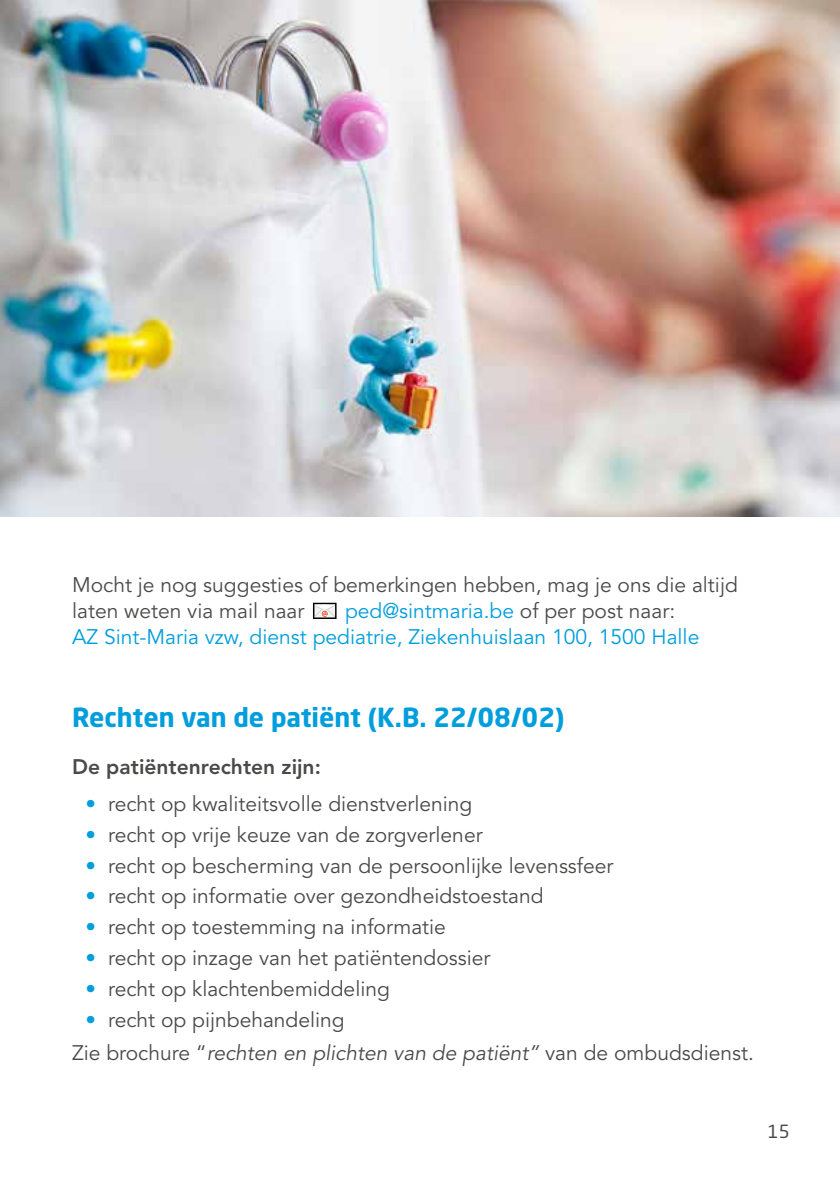
<style>
.page{position:relative;width:840px;height:1191px;background:#fff}
.page>*{position:absolute;margin:0;border:0;box-sizing:border-box;transform-origin:0 0}
.t1{font:700 26px "Neo Sans Pro";color:#009edc}
.t2{font:21px/26px "Avenir LT Std";color:#4a4a49}
.t3{font:21px/26px "Avenir LT Std";color:#009edc}
.t4{font:800 21px "Avenir LT Std";color:#4a4a49}
.t5{font:18px "Neo Sans Pro";color:#4a4a49}
.s1{color:#4a4a49}
.s2{color:#009edc}
.s3{font-style:italic}
</style>
<div class="page">
<img style="left:0;top:0;width:839px;height:516px">
<p class="t2" style="left:72px;top:572px;width:667px">Mocht je nog suggesties of bemerkingen hebben, mag je ons die altijd laten weten via mail naar</p>
<p class="t3" style="left:72px;top:598px;width:628px;text-indent:273px">ped@sintmaria.be <span class="s1">of per post naar:<br></span>AZ Sint-Maria vzw, dienst pediatrie, Ziekenhuislaan 100, 1500 Halle</p>
<p class="t1" style="left:72px;top:701px;width:493px">Rechten van de patiënt (K.B. 22/08/02)</p>
<p class="t4" style="left:72px;top:754px;width:250px">De patiëntenrechten zijn:</p>
<p class="t2" style="left:85px;top:791px;width:388px"><span class="s2">•</span> recht op kwaliteitsvolle dienstverlening</p>
<p class="t2" style="left:85px;top:822px;width:398px"><span class="s2">•</span> recht op vrije keuze van de zorgverlener</p>
<p class="t2" style="left:85px;top:853px;width:529px"><span class="s2">•</span> recht op bescherming van de persoonlijke levenssfeer</p>
<p class="t2" style="left:85px;top:884px;width:459px"><span class="s2">•</span> recht op informatie over gezondheidstoestand</p>
<p class="t2" style="left:85px;top:914px;width:362px"><span class="s2">•</span> recht op toestemming na informatie</p>
<p class="t2" style="left:85px;top:945px;width:406px"><span class="s2">•</span> recht op inzage van het patiëntendossier</p>
<p class="t2" style="left:85px;top:976px;width:306px"><span class="s2">•</span> recht op klachtenbemiddeling</p>
<p class="t2" style="left:72px;top:1003px;width:683px;line-height:33.4px;text-indent:13px"><span class="s2">•</span> recht op pijnbehandeling<br>Zie brochure “<span class="s3">rechten en plichten van de patiënt”</span> van de ombudsdienst.</p>
<p class="t5" style="left:767px;top:1120px;width:23px">15</p>
</div>
